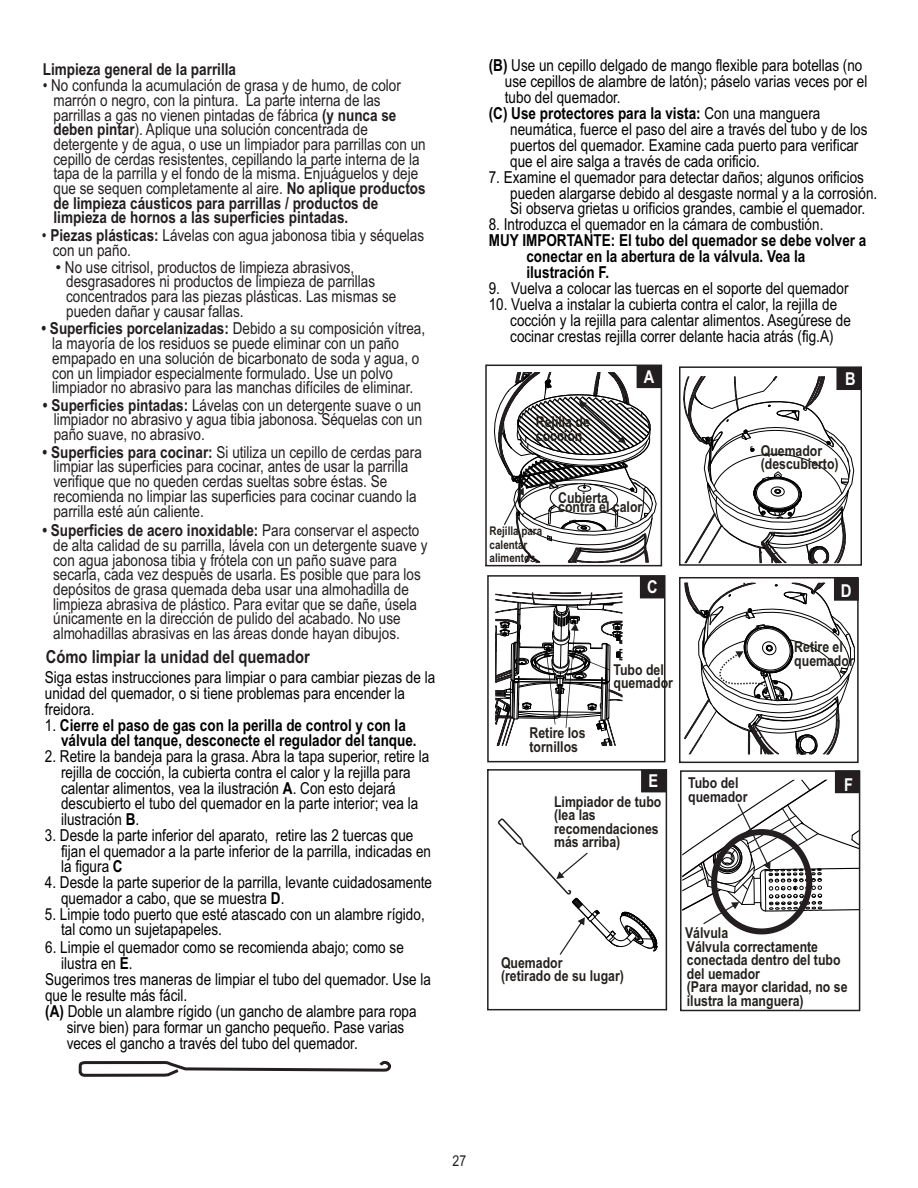
<style>
.page{position:relative;width:918px;height:1188px;background:#fff}
.page>*{position:absolute;margin:0;border:0;box-sizing:border-box;transform-origin:0 0}
.t1{font:700 18px "Arial Narrow";color:#231f20}
.t2{font:700 17.7px "Arial Narrow";color:#fff}
.t3{font:16.5px/14.7px "Arial Narrow";color:#231f20}
.t4{font:16.5px/15.8px "Arial Narrow";color:#000}
.t5{font:700 16.5px/15.9px "Arial Narrow";color:#000}
.t6{font:700 16.5px "Arial Narrow";color:#231f20}
.t7{font:700 15px/13.5px "Arial Narrow";color:#24211d}
.t8{font:700 15px/13.5px "Arial Narrow";color:#231f20}
.t9{font:15px "Arial Narrow";color:#231f20}
.t10{font:700 12px/13.5px "Arial Narrow";color:#24211d}
.s1{font-weight:700}
.s2{font-family:"Arial"}
.s3{font-weight:400}
</style>
<div class="page">
<div style="left:679px;top:366px;width:183px;height:200px;border:2px solid #231f20"></div>
<svg style="left:683px;top:374px;width:171px;height:191px"></svg>
<div style="left:679px;top:577px;width:180px;height:186px;border:2px solid #231f20"></div>
<svg style="left:685px;top:577px;width:170px;height:178px"></svg>
<svg style="left:485px;top:365px;width:182px;height:645px"></svg>
<div style="left:680px;top:770px;width:180px;height:241px;border:2px solid #231f20"></div>
<svg style="left:682px;top:780px;width:177px;height:154px"></svg>
<div style="left:837px;top:368px;width:24px;height:22px;background:#231f20"></div>
<div style="left:637px;top:366px;width:24px;height:22px;background:#231f20"></div>
<div style="left:640px;top:576px;width:24px;height:22px;background:#231f20"></div>
<div style="left:834px;top:578px;width:24px;height:22px;background:#231f20"></div>
<div style="left:834px;top:578px;width:25px;height:22px;border:1px solid #231f20"></div>
<div style="left:835px;top:771px;width:24px;height:22px;background:#231f20"></div>
<div style="left:642px;top:770px;width:23px;height:22px;background:#231f20"></div>
<div style="left:641px;top:770px;width:25px;height:22px;border:1px solid #231f20"></div>
<svg style="left:78px;top:1061px;width:313px;height:16px"></svg>
<p class="t6" style="left:43px;top:63px;width:195px">Limpieza general de la parrilla</p>
<p class="t3" style="left:54px;top:80px;width:374px;text-indent:-11px">• No confunda la acumulación de grasa y de humo, de color marrón o negro, con la pintura. La parte interna de las parrillas a gas no vienen pintadas de fábrica <span class="s1">(y nunca se deben pintar</span>). Aplique una solución concentrada de detergente y de agua, o use un limpiador para parrillas con un cepillo de cerdas resistentes, cepillando la parte interna de la tapa de la parrilla y el fondo de la misma. Enjuáguelos y deje que se sequen completamente al aire. <span class="s1">No aplique productos de limpieza cáusticos para parrillas / productos de limpieza de hornos a las superficies pintadas.</span></p>
<p class="t3" style="left:53px;top:230px;width:373px;text-indent:-11px">• <span class="s1">Piezas plásticas:</span> Lávelas con agua jabonosa tibia y séquelas con un paño.</p>
<p class="t3" style="left:66px;top:261px;width:332px;text-indent:-11px"><span class="s2">•</span> No use citrisol, productos de limpieza abrasivos, desgrasadores ni productos de limpieza de parrillas concentrados para las piezas plásticas. Las mismas se pueden dañar y causar fallas.</p>
<p class="t3" style="left:52px;top:323px;width:374px;text-indent:-11px"><span class="s1">• Superficies porcelanizadas:</span> Debido a su composición vítrea, la mayoría de los residuos se puede eliminar con un paño empapado en una solución de bicarbonato de soda y agua, o con un limpiador especialmente formulado. Use un polvo limpiador no abrasivo para las manchas difíciles de eliminar.</p>
<p class="t3" style="left:54px;top:399px;width:370px;text-align:justify;text-indent:-11px"><span class="s1">• Superficies pintadas:</span> Lávelas con un detergente suave o un limpiador no abrasivo y agua tibia jabonosa. Séquelas con un paño suave, no abrasivo.</p>
<p class="t3" style="left:53px;top:446px;width:370px;text-indent:-11px"><span class="s1">• Superficies para cocinar:</span> Si utiliza un cepillo de cerdas para limpiar las superficies para cocinar, antes de usar la parrilla verifique que no queden cerdas sueltas sobre éstas. Se recomienda no limpiar las superficies para cocinar cuando la parrilla esté aún caliente.</p>
<p class="t3" style="left:53px;top:525px;width:376px;text-indent:-11px"><span class="s1">• Superficies de acero inoxidable:</span> Para conservar el aspecto de alta calidad de su parrilla, lávela con un detergente suave y con agua jabonosa tibia y frótela con un paño suave para secarla, cada vez después de usarla. Es posible que para los depósitos de grasa quemada deba usar una almohadilla de limpieza abrasiva de plástico. Para evitar que se dañe, úsela únicamente en la dirección de pulido del acabado. No use almohadillas abrasivas en las áreas donde hayan dibujos.</p>
<p class="t4" style="left:45px;top:671px;width:392px">Siga estas instrucciones para limpiar o para cambiar piezas de la unidad del quemador, o si tiene problemas para encender la freidora.</p>
<p class="t5" style="left:61px;top:718px;width:357px;text-indent:-16px"><span class="s3">1.</span> Cierre el paso de gas con la perilla de control y con la válvula del tanque, desconecte el regulador del tanque.</p>
<p class="t4" style="left:61px;top:750px;width:370px;text-indent:-16px">2. Retire la bandeja para la grasa. Abra la tapa superior, retire la rejilla de cocción, la cubierta contra el calor y la rejilla para calentar alimentos, vea la ilustración <span class="s1">A</span>. Con esto dejará descubierto el tubo del quemador en la parte interior; vea la ilustración <span class="s1">B</span>.</p>
<p class="t4" style="left:61px;top:829px;width:372px;text-indent:-16px">3. Desde la parte inferior del aparato, retire las 2 tuercas que fijan el quemador a la parte inferior de la parrilla, indicadas en la figura <span class="s1">C</span></p>
<p class="t4" style="left:61px;top:876px;width:373px;text-indent:-16px">4. Desde la parte superior de la parrilla, levante cuidadosamente quemador a cabo, que se muestra <span class="s1">D</span>.</p>
<p class="t4" style="left:61px;top:907px;width:365px;text-indent:-16px">5. Limpie todo puerto que esté atascado con un alambre rígido, tal como un sujetapapeles.</p>
<p class="t1" style="left:46px;top:650px;width:266px">Cómo limpiar la unidad del quemador</p>
<p class="t4" style="left:45px;top:941px;width:360px">6. Limpie el quemador como se recomienda abajo; como se</p>
<p class="t4" style="left:61px;top:957px;width:73px">ilustra en <span class="s1">E</span>.</p>
<p class="t4" style="left:45px;top:973px;width:387px">Sugerimos tres maneras de limpiar el tubo del quemador. Use la</p>
<p class="t4" style="left:45px;top:989px;width:144px">que le resulte más fácil.</p>
<p class="t4" style="left:45px;top:1005px;width:373px"><span class="s1">(A)</span> Doble un alambre rígido (un gancho de alambre para ropa</p>
<p class="t4" style="left:67px;top:1021px;width:339px">sirve bien) para formar un gancho pequeño. Pase varias</p>
<p class="t4" style="left:67px;top:1037px;width:293px">veces el gancho a través del tubo del quemador.</p>
<p class="t4" style="left:489px;top:59px;width:375px"><span class="s1">(B)</span> Use un cepillo delgado de mango flexible para botellas (no</p>
<p class="t4" style="left:505px;top:75px;width:364px">use cepillos de alambre de latón); páselo varias veces por el</p>
<p class="t4" style="left:505px;top:91px;width:117px">tubo del quemador.</p>
<p class="t5" style="left:489px;top:107px;width:333px">(C) Use protectores para la vista: <span class="s3">Con una manguera</span></p>
<p class="t4" style="left:510px;top:123px;width:359px">neumática, fuerce el paso del aire a través del tubo y de los</p>
<p class="t4" style="left:510px;top:139px;width:350px">puertos del quemador. Examine cada puerto para verificar</p>
<p class="t4" style="left:510px;top:155px;width:251px">que el aire salga a través de cada orificio.</p>
<p class="t4" style="left:510px;top:170px;width:369px;text-indent:-22px">7. Examine el quemador para detectar daños; algunos orificios pueden alargarse debido al desgaste normal y a la corrosión.<br>Si observa grietas u orificios grandes, cambie el quemador.</p>
<p class="t4" style="left:489px;top:218px;width:336px">8. Introduzca el quemador en la cámara de combustión.</p>
<p class="t5" style="left:526px;top:234px;width:341px;text-indent:-38px">MUY IMPORTANTE: El tubo del quemador se debe volver a conectar en la abertura de la válvula. Vea la ilustración F.</p>
<p class="t4" style="left:489px;top:282px;width:361px">9. Vuelva a colocar las tuercas en el soporte del quemador</p>
<p class="t4" style="left:510px;top:298px;width:342px;text-indent:-22px">10. Vuelva a instalar la cubierta contra el calor, la rejilla de cocción y la rejilla para calentar alimentos. Asegúrese de cocinar crestas rejilla correr delante hacia atrás (fig.A)</p>
<p class="t7" style="left:536px;top:417px;width:56px">Rejilla de cocción</p>
<p class="t2" style="left:644px;top:370px;width:12px">A</p>
<p class="t10" style="left:490px;top:525px;width:54px">Rejilla para calentar alimentos</p>
<p class="t7" style="left:558px;top:492px;width:51px">Cubierta</p>
<p class="t7" style="left:558px;top:501px;width:86px">contra el calor</p>
<p class="t2" style="left:647px;top:581px;width:12px">C</p>
<p class="t7" style="left:614px;top:664px;width:61px">Tubo del quemador</p>
<p class="t7" style="left:530px;top:728px;width:58px">Retire los tornillos</p>
<p class="t2" style="left:845px;top:372px;width:12px">B</p>
<p class="t7" style="left:761px;top:445px;width:79px">Quemador (descubierto)</p>
<p class="t2" style="left:841px;top:584px;width:12px">D</p>
<p class="t7" style="left:794px;top:642px;width:61px">Retire el quemador</p>
<p class="t2" style="left:649px;top:775px;width:11px">E</p>
<p class="t2" style="left:844px;top:778px;width:10px">F</p>
<p class="t8" style="left:688px;top:777px;width:61px">Tubo del quemador</p>
<p class="t7" style="left:554px;top:796px;width:109px">Limpiador de tubo (lea las recomendaciones más arriba)</p>
<p class="t7" style="left:501px;top:957px;width:125px">Quemador<br>(retirado de su lugar)</p>
<p class="t7" style="left:685px;top:928px;width:45px">Válvula</p>
<p class="t7" style="left:687px;top:941px;width:162px">Válvula correctamente conectada dentro del tubo del uemador<br>(Para mayor claridad, no se ilustra la manguera)</p>
<p class="t9" style="left:453px;top:1155px;width:15px">27</p>
</div>
